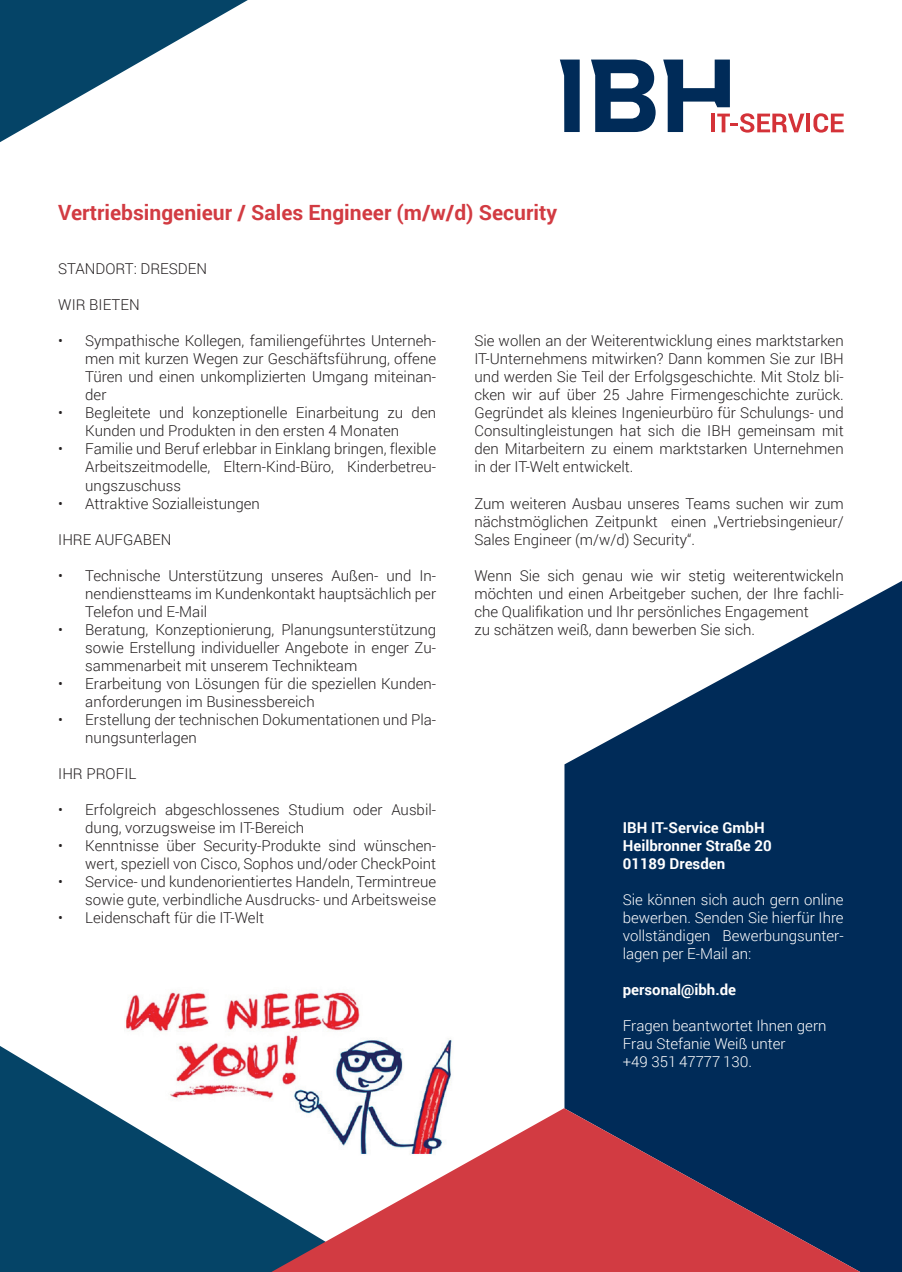
<style>
.page{position:relative;width:902px;height:1272px;background:#fff}
.page>*{position:absolute;margin:0;border:0;box-sizing:border-box;transform-origin:0 0}
.t1{font:700 21px "Roboto";color:#d23b42}
.t2{font:300 15px/18px "Roboto";color:#231f20;text-align:justify}
.t3{font:300 15px/18px "Roboto";color:#fff;text-align:justify}
.t4{font:700 15px/18px "Roboto";color:#fff}
</style>
<div class="page">
<img style="left:125px;top:990px;width:327px;height:118px">
<svg style="left:564px;top:581px;width:337px;height:690px;fill:#002b58"></svg>
<svg style="left:0;top:0;width:248px;height:142px"></svg>
<svg style="left:0;top:1045px;width:376px;height:226px;fill:#054467"></svg>
<svg style="left:271px;top:1108px;width:589px;height:163px"></svg>
<hr style="left:806px;top:114px;width:4px;height:18px;background:#d43238">
<svg style="left:813px;top:113px;width:30px;height:20px"></svg>
<svg style="left:560px;top:60px;width:19px;height:72px"></svg>
<svg style="left:591px;top:60px;width:64px;height:72px"></svg>
<svg style="left:663px;top:60px;width:141px;height:73px"></svg>
<h1 class="t1" style="left:58px;top:198px;width:500px">Vertriebsingenieur / Sales Engineer (m/w/d) Security</h1>
<p class="t2" style="left:58px;top:259px;width:150px">STANDORT: DRESDEN</p>
<p class="t2" style="left:58px;top:295px;width:83px">WIR BIETEN</p>
<p class="t2" style="left:85px;top:331px;width:352px;text-indent:-27px">• Sympathische Kollegen, familiengeführtes Unterneh&shy;men mit kurzen Wegen zur Geschäftsführung, offene Türen und einen unkomplizierten Umgang miteinan&shy;der</p>
<p class="t2" style="left:85px;top:403px;width:352px;text-indent:-27px">• Begleitete und konzeptionelle Einarbeitung zu den<br>Kunden und Produkten in den ersten 4 Monaten</p>
<p class="t2" style="left:85px;top:439px;width:352px;text-indent:-27px">• Familie und Beruf erlebbar in Einklang bringen, flexible Arbeitszeitmodelle, Eltern-Kind-Büro, Kinderbetreu&shy;ungszuschuss</p>
<p class="t2" style="left:58px;top:493px;width:203px">• Attraktive Sozialleistungen</p>
<p class="t2" style="left:58px;top:529px;width:115px">IHRE AUFGABEN</p>
<p class="t2" style="left:85px;top:565px;width:352px;text-indent:-27px">• Technische Unterstützung unseres Außen- und In&shy;nendienstteams im Kundenkontakt hauptsächlich per Telefon und E-Mail</p>
<p class="t2" style="left:85px;top:619px;width:352px;text-indent:-27px">• Beratung, Konzeptionierung, Planungsunterstützung sowie Erstellung individueller Angebote in enger Zu&shy;sammenarbeit mit unserem Technikteam</p>
<p class="t2" style="left:85px;top:673px;width:352px;text-indent:-27px">• Erarbeitung von Lösungen für die speziellen Kunden&shy;anforderungen im Businessbereich</p>
<p class="t2" style="left:85px;top:709px;width:352px;text-indent:-27px">• Erstellung der technischen Dokumentationen und Pla&shy;nungsunterlagen</p>
<p class="t2" style="left:58px;top:763px;width:80px">IHR PROFIL</p>
<p class="t2" style="left:85px;top:799px;width:352px;text-indent:-27px">• Erfolgreich abgeschlossenes Studium oder Ausbil&shy;dung, vorzugsweise im IT-Bereich</p>
<p class="t2" style="left:58px;top:835px;width:379px;text-align:right">• Kenntnisse über Security-Produkte sind wünschen&shy;wert, speziell von Cisco, Sophos und/oder CheckPoint</p>
<p class="t2" style="left:58px;top:871px;width:379px;text-align:right">• Service- und kundenorientiertes Handeln, Termintreue sowie gute, verbindliche Ausdrucks- und Arbeitsweise</p>
<p class="t2" style="left:58px;top:907px;width:207px">• Leidenschaft für die IT-Welt</p>
<p class="t2" style="left:474px;top:331px;width:371px">Sie wollen an der Weiterentwicklung eines marktstarken IT-Unternehmens mitwirken? Dann kommen Sie zur IBH und werden Sie Teil der Erfolgsgeschichte. Mit Stolz bli&shy;cken wir auf über 25 Jahre Firmengeschichte zurück.<br>Gegründet als kleines Ingenieurbüro für Schulungs- und Consultingleistungen hat sich die IBH gemeinsam mit den Mitarbeitern zu einem marktstarken Unternehmen in der IT-Welt entwickelt.</p>
<p class="t2" style="left:474px;top:493px;width:371px">Zum weiteren Ausbau unseres Teams suchen wir zum nächstmöglichen Zeitpunkt einen „Vertriebsingenieur/ Sales Engineer (m/w/d) Security“.</p>
<p class="t2" style="left:474px;top:565px;width:371px;text-align:left">Wenn Sie sich genau wie wir stetig weiterentwickeln möchten und einen Arbeitgeber suchen, der Ihre fachli&shy;che Qualifikation und Ihr persönliches Engagement<br>zu schätzen weiß, dann bewerben Sie sich.</p>
<p class="t4" style="left:622px;top:817px;width:150px">IBH IT-Service GmbH<br>Heilbronner Straße 20<br>01189 Dresden</p>
<p class="t3" style="left:622px;top:889px;width:222px">Sie können sich auch gern online bewerben. Senden Sie hierfür Ihre vollständigen Bewerbungsunter&shy;lagen per E-Mail an:</p>
<p class="t4" style="left:622px;top:979px;width:115px">personal@ibh.de</p>
<p class="t3" style="left:622px;top:1015px;width:205px;text-align:left">Fragen beantwortet Ihnen gern<br>Frau Stefanie Weiß unter<br>+49 351 47777 130.</p>
</div>
